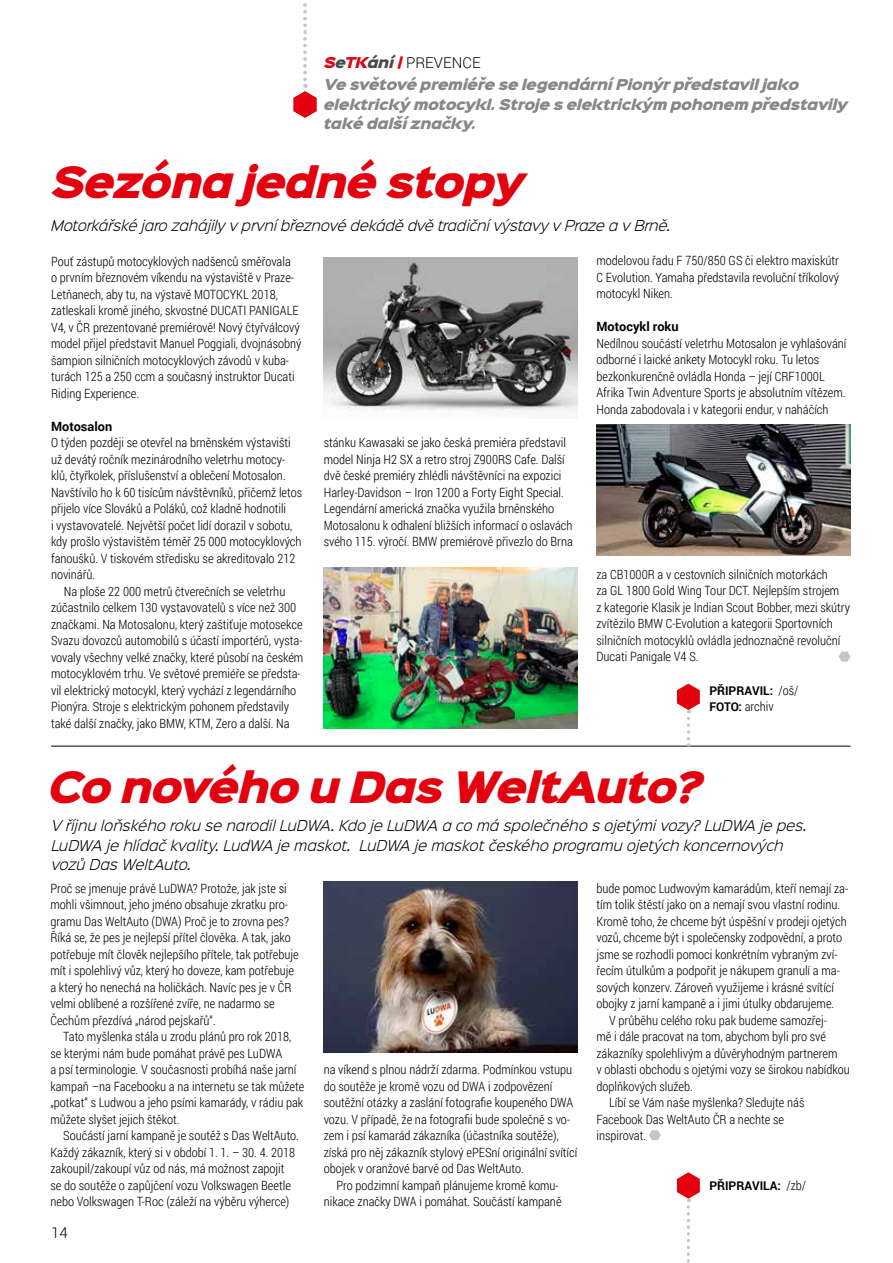
<style>
.page{position:relative;width:893px;height:1263px;background:#fff}
.page>*{position:absolute;margin:0;border:0;box-sizing:border-box;transform-origin:0 0}
.t1{font:italic 39px "Sinkin Sans 900 X Black";letter-spacing:-.04em;color:#e3000f}
.t2{font:300 15px "Roboto";color:#000}
.t3{font:italic 300 13.5px/19.5px "Sinkin Sans 300";letter-spacing:-.005em;color:#000}
.t4{font:italic 13.5px/19.5px "Sinkin Sans 900 X Black";letter-spacing:-.03em;color:#878786}
.t5{font:300 12.75px/16.5px "Roboto Condensed";color:#000}
.t6{font:700 12.75px "Roboto";color:#000}
.t7{font:700 12px "Roboto";color:#000}
.s1{font-family:"Sinkin Sans 900 X Black";font-weight:400;font-style:italic;font-size:13.5px;color:#e3000f}
.s2{font-family:"Sinkin Sans 900 X Black";font-weight:400;font-style:italic;font-size:13.5px;color:#494948}
.s3{font-family:"Roboto Condensed";font-weight:300;font-size:12.75px}
.s4{font-family:"Roboto";font-weight:700;font-size:12px}
</style>
<div class="page">
<svg style="left:294px;top:3px;width:22px;height:115px"></svg>
<hr style="left:51px;top:746px;width:799px;height:1px;background:#000">
<svg style="left:839px;top:652px;width:11px;height:10px"></svg>
<svg style="left:649px;top:1130px;width:12px;height:10px"></svg>
<svg style="left:677px;top:1172px;width:23px;height:91px"></svg>
<svg style="left:677px;top:684px;width:23px;height:62px"></svg>
<img style="left:324px;top:258px;width:254px;height:154px">
<img style="left:324px;top:567px;width:254px;height:161px">
<img style="left:596px;top:424px;width:254px;height:132px">
<img style="left:324px;top:881px;width:254px;height:171px">
<p class="t2" style="left:324px;top:52px;width:159px"><span class="s1">S</span><span class="s2">e</span><span class="s1">TK</span><span class="s2">ání</span> <span class="s1">|</span> PREVENCE</p>
<p class="t4" style="left:324px;top:76px;width:526px">Ve světové premiéře se legendární Pionýr představil jako elektrický motocykl. Stroje s elektrickým pohonem představily také další značky.</p>
<h1 class="t1" style="left:51px;top:162px;width:476px">Sezóna jedné stopy</h1>
<p class="t3" style="left:51px;top:214px;width:621px">Motorkářské jaro zahájily v první březnové dekádě dvě tradiční výstavy v Praze a v Brně.</p>
<p class="t5" style="left:51px;top:252px;width:252px">Pouť zástupů motocyklových nadšenců směřovala<br>o prvním březnovém víkendu na výstaviště v Praze-Letňanech, aby tu, na výstavě MOTOCYKL 2018, zatleskali kromě jiného, skvostné DUCATI PANIGALE V4, v ČR prezentované premiérově! Nový čtyřválcový model přijel představit Manuel Poggiali, dvojnásobný šampion silničních motocyklových závodů v kuba&shy;turách 125 a 250 ccm a současný instruktor Ducati Riding Experience.</p>
<p class="t6" style="left:51px;top:417px;width:63px">Motosalon</p>
<p class="t5" style="left:51px;top:434px;width:253px">O týden později se otevřel na brněnském výstavišti už devátý ročník mezinárodního veletrhu motocy&shy;klů, čtyřkolek, příslušenství a oblečení Motosalon.<br>Navštívilo ho k 60 tisícům návštěvníků, přičemž letos přijelo více Slováků a Poláků, což kladně hodnotili<br>i vystavovatelé. Největší počet lidí dorazil v sobotu, kdy prošlo výstavištěm téměř 25 000 motocyklových fanoušků. V tiskovém středisku se akreditovalo 212 novinářů.</p>
<p class="t5" style="left:51px;top:582px;width:254px;text-indent:13px">Na ploše 22 000 metrů čtverečních se veletrhu zúčastnilo celkem 130 vystavovatelů s více než 300 značkami. Na Motosalonu, který zaštiťuje motosekce Svazu dovozců automobilů s účastí importérů, vysta&shy;vovaly všechny velké značky, které působí na českém motocyklovém trhu. Ve světové premiéře se předsta&shy;vil elektrický motocykl, který vychází z legendárního Pionýra. Stroje s elektrickým pohonem představily také další značky, jako BMW, KTM, Zero a další. Na</p>
<p class="t5" style="left:596px;top:252px;width:244px;text-align:justify">modelovou řadu F 750/850 GS či elektro maxiskútr C Evolution. Yamaha představila revoluční tříkolový motocykl Niken.</p>
<p class="t6" style="left:596px;top:318px;width:84px">Motocykl roku</p>
<p class="t5" style="left:596px;top:335px;width:252px">Nedílnou součástí veletrhu Motosalon je vyhlašování odborné i laické ankety Motocykl roku. Tu letos bezkonkurenčně ovládla Honda – její CRF1000L Afrika Twin Adventure Sports je absolutním vítězem.<br>Honda zabodovala i v kategorii endur, v naháčích</p>
<p class="t5" style="left:324px;top:434px;width:251px">stánku Kawasaki se jako česká premiéra představil model Ninja H2 SX a retro stroj Z900RS Cafe. Další dvě české premiéry zhlédli návštěvníci na expozici Harley-Davidson – Iron 1200 a Forty Eight Special.<br>Legendární americká značka využila brněnského Motosalonu k odhalení bližších informací o oslavách svého 115. výročí. BMW premiérově přivezlo do Brna</p>
<p class="t5" style="left:596px;top:566px;width:255px">za CB1000R a v cestovních silničních motorkách<br>za GL 1800 Gold Wing Tour DCT. Nejlepším strojem<br>z kategorie Klasik je Indian Scout Bobber, mezi skútry zvítězilo BMW C-Evolution a kategorii Sportovních silničních motocyklů ovládla jednoznačně revoluční Ducati Panigale V4 S.</p>
<p class="t7" style="left:709px;top:682px;width:91px">PŘIPRAVIL: <span class="s3">/oš/</span></p>
<p class="t5" style="left:709px;top:698px;width:66px"><span class="s4">FOTO:</span> archiv</p>
<h1 class="t1" style="left:48px;top:766px;width:657px">Co nového u Das WeltAuto?</h1>
<p class="t3" style="left:51px;top:815px;width:757px">V říjnu loňského roku se narodil LuDWA. Kdo je LuDWA a co má společného s ojetými vozy? LuDWA je pes.<br>LuDWA je hlídač kvality. LudWA je maskot. LuDWA je maskot českého programu ojetých koncernových vozů Das WeltAuto.</p>
<p class="t5" style="left:50px;top:879px;width:250px">Proč se jmenuje právě LuDWA? Protože, jak jste si mohli všimnout, jeho jméno obsahuje zkratku pro&shy;gramu Das WeltAuto (DWA) Proč je to zrovna pes?<br>Říká se, že pes je nejlepší přítel člověka. A tak, jako potřebuje mít člověk nejlepšího přítele, tak potřebuje mít i spolehlivý vůz, který ho doveze, kam potřebuje a který ho nenechá na holičkách. Navíc pes je v ČR velmi oblíbené a rozšířené zvíře, ne nadarmo se Čechům přezdívá „národ pejskařů“.</p>
<p class="t5" style="left:50px;top:1028px;width:255px;text-indent:13px">Tato myšlenka stála u zrodu plánů pro rok 2018, se kterými nám bude pomáhat právě pes LuDWA<br>a psí terminologie. V současnosti probíhá naše jarní kampaň –na Facebooku a na internetu se tak můžete „potkat“ s Ludwou a jeho psími kamarády, v rádiu pak můžete slyšet jejich štěkot.</p>
<p class="t5" style="left:50px;top:1127px;width:250px;text-indent:13px">Součástí jarní kampaně je soutěž s Das WeltAuto.<br>Každý zákazník, který si v období 1. 1. – 30. 4. 2018 zakoupil/zakoupí vůz od nás, má možnost zapojit<br>se do soutěže o zapůjčení vozu Volkswagen Beetle nebo Volkswagen T-Roc (záleží na výběru výherce)</p>
<p class="t2" style="left:51px;top:1223px;width:18px">14</p>
<p class="t5" style="left:324px;top:1061px;width:255px">na víkend s plnou nádrží zdarma. Podmínkou vstupu do soutěže je kromě vozu od DWA i zodpovězení soutěžní otázky a zaslání fotografie koupeného DWA vozu. V případě, že na fotografii bude společně s vo&shy;zem i psí kamarád zákazníka (účastníka soutěže), získá pro něj zákazník stylový ePESní originální svítící obojek v oranžové barvě od Das WeltAuto.</p>
<p class="t5" style="left:324px;top:1176px;width:239px;text-align:right">Pro podzimní kampaň plánujeme kromě komu&shy;nikace značky DWA i pomáhat. Součástí kampaně</p>
<p class="t5" style="left:596px;top:879px;width:253px">bude pomoc Ludwovým kamarádům, kteří nemají za-</p>
<p class="t5" style="left:596px;top:896px;width:245px">tím tolik štěstí jako on a nemají svou vlastní rodinu.</p>
<p class="t5" style="left:596px;top:912px;width:252px">Kromě toho, že chceme být úspěšní v prodeji ojetých</p>
<p class="t5" style="left:596px;top:929px;width:247px">vozů, chceme být i společensky zodpovědní, a proto</p>
<p class="t5" style="left:596px;top:945px;width:243px">jsme se rozhodli pomoci konkrétním vybraným zví-</p>
<p class="t5" style="left:596px;top:962px;width:245px">řecím útulkům a podpořit je nákupem granulí a ma-</p>
<p class="t5" style="left:596px;top:978px;width:239px">sových konzerv. Zároveň využijeme i krásné svítící</p>
<p class="t5" style="left:596px;top:995px;width:239px">obojky z jarní kampaně a i jimi útulky obdarujeme.</p>
<p class="t5" style="left:609px;top:1011px;width:219px">V průběhu celého roku pak budeme samozřej-</p>
<p class="t5" style="left:596px;top:1028px;width:231px">mě i dále pracovat na tom, abychom byli pro své</p>
<p class="t5" style="left:596px;top:1044px;width:243px">zákazníky spolehlivým a důvěryhodným partnerem</p>
<p class="t5" style="left:596px;top:1061px;width:255px">v oblasti obchodu s ojetými vozy se širokou nabídkou</p>
<p class="t5" style="left:596px;top:1077px;width:98px">doplňkových služeb.</p>
<p class="t5" style="left:609px;top:1094px;width:197px">Líbí se Vám naše myšlenka? Sledujte náš</p>
<p class="t5" style="left:596px;top:1110px;width:189px">Facebook Das WeltAuto ČR a nechte se</p>
<p class="t5" style="left:596px;top:1127px;width:51px">inspirovat.</p>
<p class="t7" style="left:709px;top:1177px;width:98px">PŘIPRAVILA: <span class="s3">/zb/</span></p>
</div>
